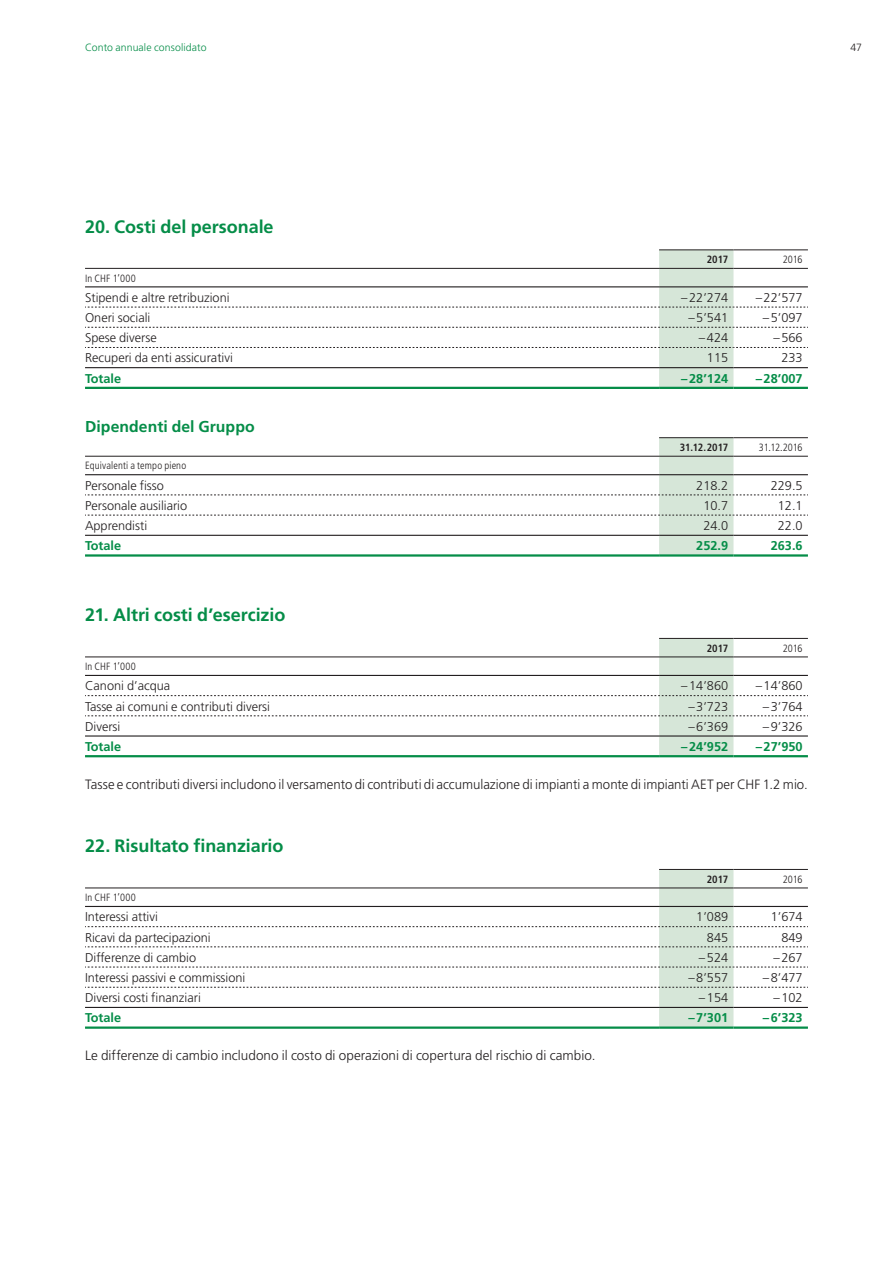
<style>
.page{position:relative;width:893px;height:1263px;background:#fff}
.page>*{position:absolute;margin:0;border:0;box-sizing:border-box;transform-origin:0 0}
.t1{font:700 18px "Frutiger";color:#058d48}
.t2{font:700 15.75px "Frutiger";letter-spacing:.005em;color:#058d48}
.t3{font:300 13.5px "Frutiger";color:#231f20}
.t4{font:300 12.75px "Frutiger";color:#231f20}
.t5{font:700 12.75px "Frutiger";color:#058d48}
.t6{font:300 condensed 10.5px "Frutiger";letter-spacing:.015em;color:#231f20}
.t7{font:300 10.5px "Frutiger";letter-spacing:.01em;color:#058d48}
.t8{font:700 condensed 10.5px "Frutiger";color:#231f20}
.t9{font:300 10.5px "Frutiger";color:#231f20}
</style>
<div class="page">
<svg style="left:85px;top:250px;width:723px;height:137px"></svg>
<hr style="left:85px;top:387px;width:574px;height:2px;background:#058d48">
<hr style="left:659px;top:387px;width:74px;height:2px;background:#058d48">
<hr style="left:733px;top:387px;width:75px;height:2px;background:#058d48">
<hr style="left:659px;top:437px;width:74px;height:1px;background:#231f20">
<hr style="left:733px;top:437px;width:75px;height:1px;background:#231f20">
<svg style="left:85px;top:438px;width:723px;height:116px"></svg>
<hr style="left:85px;top:554px;width:574px;height:3px;background:#058d48">
<hr style="left:659px;top:554px;width:74px;height:3px;background:#058d48">
<hr style="left:733px;top:554px;width:75px;height:3px;background:#058d48">
<svg style="left:85px;top:638px;width:723px;height:117px"></svg>
<hr style="left:85px;top:755px;width:574px;height:2px;background:#058d48">
<hr style="left:659px;top:755px;width:74px;height:2px;background:#058d48">
<hr style="left:733px;top:755px;width:75px;height:2px;background:#058d48">
<svg style="left:85px;top:869px;width:723px;height:157px"></svg>
<hr style="left:85px;top:1026px;width:574px;height:3px;background:#058d48">
<hr style="left:659px;top:1026px;width:74px;height:3px;background:#058d48">
<hr style="left:733px;top:1026px;width:75px;height:3px;background:#058d48">
<p class="t7" style="left:85px;top:41px;width:123px">Conto annuale consolidato</p>
<p class="t9" style="left:850px;top:41px;width:13px">47</p>
<h1 class="t1" style="left:85px;top:216px;width:190px">20. Costi del personale</h1>
<p class="t8" style="left:707px;top:253px;width:23px">2017</p>
<p class="t6" style="left:783px;top:253px;width:21px">2016</p>
<p class="t6" style="left:85px;top:272px;width:52px">In CHF 1’000</p>
<p class="t4" style="left:85px;top:290px;width:146px">Stipendi e altre retribuzioni</p>
<p class="t4" style="left:681px;top:290px;width:48px">–22’274</p>
<p class="t4" style="left:756px;top:290px;width:48px">–22’577</p>
<p class="t4" style="left:85px;top:310px;width:67px">Oneri sociali</p>
<p class="t4" style="left:688px;top:310px;width:41px">–5’541</p>
<p class="t4" style="left:763px;top:310px;width:41px">–5’097</p>
<p class="t4" style="left:85px;top:331px;width:73px">Spese diverse</p>
<p class="t4" style="left:699px;top:331px;width:31px">–424</p>
<p class="t4" style="left:773px;top:331px;width:31px">–566</p>
<p class="t4" style="left:85px;top:351px;width:149px">Recuperi da enti assicurativi</p>
<p class="t4" style="left:707px;top:351px;width:23px">115</p>
<p class="t4" style="left:781px;top:351px;width:23px">233</p>
<p class="t5" style="left:85px;top:371px;width:38px">Totale</p>
<p class="t5" style="left:681px;top:371px;width:48px">–28’124</p>
<p class="t5" style="left:756px;top:371px;width:48px">–28’007</p>
<p class="t2" style="left:85px;top:418px;width:171px">Dipendenti del Gruppo</p>
<p class="t8" style="left:680px;top:441px;width:50px">31.12.2017</p>
<p class="t6" style="left:759px;top:441px;width:45px">31.12.2016</p>
<p class="t6" style="left:85px;top:460px;width:103px">Equivalenti a tempo pieno</p>
<p class="t4" style="left:85px;top:478px;width:80px">Personale fisso</p>
<p class="t4" style="left:696px;top:478px;width:33px">218.2</p>
<p class="t4" style="left:771px;top:478px;width:33px">229.5</p>
<p class="t4" style="left:85px;top:498px;width:104px">Personale ausiliario</p>
<p class="t4" style="left:703px;top:498px;width:26px">10.7</p>
<p class="t4" style="left:778px;top:498px;width:26px">12.1</p>
<p class="t4" style="left:85px;top:518px;width:64px">Apprendisti</p>
<p class="t4" style="left:703px;top:518px;width:26px">24.0</p>
<p class="t4" style="left:778px;top:518px;width:26px">22.0</p>
<p class="t5" style="left:85px;top:538px;width:38px">Totale</p>
<p class="t5" style="left:696px;top:538px;width:33px">252.9</p>
<p class="t5" style="left:771px;top:538px;width:33px">263.6</p>
<h1 class="t1" style="left:85px;top:605px;width:202px">21. Altri costi d’esercizio</h1>
<p class="t8" style="left:707px;top:642px;width:23px">2017</p>
<p class="t6" style="left:783px;top:642px;width:21px">2016</p>
<p class="t6" style="left:85px;top:660px;width:52px">In CHF 1’000</p>
<p class="t4" style="left:85px;top:679px;width:87px">Canoni d’acqua</p>
<p class="t4" style="left:681px;top:679px;width:48px">–14’860</p>
<p class="t4" style="left:756px;top:679px;width:48px">–14’860</p>
<p class="t4" style="left:85px;top:699px;width:187px">Tasse ai comuni e contributi diversi</p>
<p class="t4" style="left:688px;top:699px;width:41px">–3’723</p>
<p class="t4" style="left:763px;top:699px;width:41px">–3’764</p>
<p class="t4" style="left:85px;top:719px;width:37px">Diversi</p>
<p class="t4" style="left:688px;top:719px;width:41px">–6’369</p>
<p class="t4" style="left:763px;top:719px;width:41px">–9’326</p>
<p class="t5" style="left:85px;top:739px;width:38px">Totale</p>
<p class="t5" style="left:681px;top:739px;width:48px">–24’952</p>
<p class="t5" style="left:756px;top:739px;width:48px">–27’950</p>
<p class="t3" style="left:85px;top:777px;width:724px">Tasse e contributi diversi includono il versamento di contributi di accumulazione di impianti a monte di impianti AET per CHF 1.2 mio.</p>
<h1 class="t1" style="left:85px;top:836px;width:200px">22. Risultato finanziario</h1>
<p class="t8" style="left:707px;top:873px;width:23px">2017</p>
<p class="t6" style="left:783px;top:873px;width:21px">2016</p>
<p class="t6" style="left:85px;top:891px;width:52px">In CHF 1’000</p>
<p class="t4" style="left:85px;top:910px;width:74px">Interessi attivi</p>
<p class="t4" style="left:696px;top:910px;width:33px">1’089</p>
<p class="t4" style="left:771px;top:910px;width:33px">1’674</p>
<p class="t4" style="left:85px;top:930px;width:127px">Ricavi da partecipazioni</p>
<p class="t4" style="left:707px;top:930px;width:23px">845</p>
<p class="t4" style="left:781px;top:930px;width:23px">849</p>
<p class="t4" style="left:85px;top:950px;width:113px">Differenze di cambio</p>
<p class="t4" style="left:699px;top:950px;width:31px">–524</p>
<p class="t4" style="left:773px;top:950px;width:31px">–267</p>
<p class="t4" style="left:85px;top:970px;width:162px">Interessi passivi e commissioni</p>
<p class="t4" style="left:688px;top:970px;width:41px">–8’557</p>
<p class="t4" style="left:763px;top:970px;width:41px">–8’477</p>
<p class="t4" style="left:85px;top:990px;width:117px">Diversi costi finanziari</p>
<p class="t4" style="left:699px;top:990px;width:31px">–154</p>
<p class="t4" style="left:773px;top:990px;width:31px">–102</p>
<p class="t5" style="left:85px;top:1010px;width:38px">Totale</p>
<p class="t5" style="left:688px;top:1010px;width:41px">–7’301</p>
<p class="t5" style="left:763px;top:1010px;width:41px">–6’323</p>
<p class="t3" style="left:85px;top:1048px;width:512px">Le differenze di cambio includono il costo di operazioni di copertura del rischio di cambio.</p>
</div>
